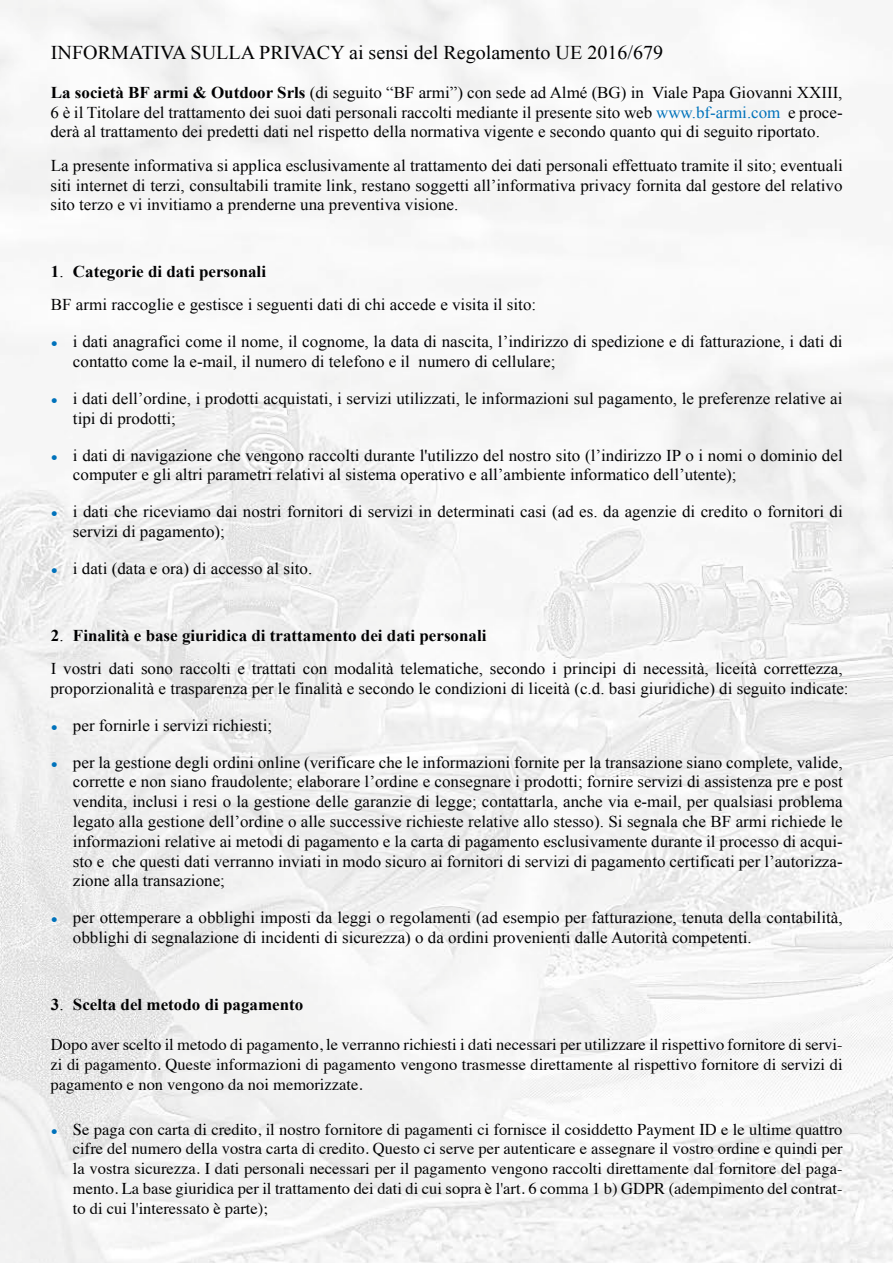
<style>
.page{position:relative;width:893px;height:1263px;background:#fff}
.page>*{position:absolute;margin:0;border:0;box-sizing:border-box;transform-origin:0 0}
.t1{font:19.5px "Times New Roman";color:#020203}
.t2{font:16.5px/19.8px "Times New Roman";color:#020203}
.t3{font:16.5px/19.8px "Times";color:#020203;text-align:justify}
.t4{font:700 16.5px "Times New Roman";color:#020203}
.s1{font-weight:700}
.s2{color:#0072bb}
.s3{font-size:19.5px;color:#0072bb}
.s4{font-weight:400}
.s5{font-family:"Times New Roman";font-size:19.5px;color:#0072bb}
</style>
<div class="page">
<img style="left:0;top:1px;width:893px;height:1262px">
<p class="t1" style="left:51px;top:39px;width:614px">INFORMATIVA SULLA PRIVACY ai sensi del Regolamento UE 2016/679</p>
<p class="t2" style="left:50px;top:82px;width:794px;text-align:justify"><span class="s1">La società BF armi &amp; Outdoor Srls</span> (di seguito “BF armi”) con sede ad Almé (BG) in Viale Papa Giovanni XXIII, 6 è il Titolare del trattamento dei suoi dati personali raccolti mediante il presente sito web <span class="s2">www.bf-armi.com</span> e proce&shy;derà al trattamento dei predetti dati nel rispetto della normativa vigente e secondo quanto qui di seguito riportato.</p>
<p class="t2" style="left:50px;top:155px;width:794px;text-align:justify">La presente informativa si applica esclusivamente al trattamento dei dati personali effettuato tramite il sito; eventuali siti internet di terzi, consultabili tramite link, restano soggetti all’informativa privacy fornita dal gestore del relativo sito terzo e vi invitiamo a prenderne una preventiva visione.</p>
<p class="t2" style="left:51px;top:255px;width:487px;line-height:33.3px"><span class="s1">1</span>. <span class="s1">Categorie di dati personali<br></span>BF armi raccoglie e gestisce i seguenti dati di chi accede e visita il sito:</p>
<p class="t2" style="left:73px;top:331px;width:771px;text-indent:-22px"><span class="s3">•</span> i dati anagrafici come il nome, il cognome, la data di nascita, l’indirizzo di spedizione e di fatturazione, i dati di contatto come la e-mail, il numero di telefono e il numero di cellulare;</p>
<p class="t2" style="left:73px;top:388px;width:771px;text-indent:-22px"><span class="s3">•</span> i dati dell’ordine, i prodotti acquistati, i servizi utilizzati, le informazioni sul pagamento, le preferenze relative ai tipi di prodotti;</p>
<p class="t2" style="left:73px;top:445px;width:771px;text-indent:-22px"><span class="s3">•</span> i dati di navigazione che vengono raccolti durante l'utilizzo del nostro sito (l’indirizzo IP o i nomi o dominio del computer e gli altri parametri relativi al sistema operativo e all’ambiente informatico dell’utente);</p>
<p class="t2" style="left:73px;top:502px;width:771px;text-indent:-22px"><span class="s3">•</span> i dati che riceviamo dai nostri fornitori di servizi in determinati casi (ad es. da agenzie di credito o fornitori di servizi di pagamento);</p>
<p class="t2" style="left:51px;top:558px;width:263px"><span class="s3">•</span> i dati (data e ora) di accesso al sito.</p>
<p class="t2" style="left:51px;top:618px;width:793px;line-height:33.3px"><span class="s1">2</span>. <span class="s1">Finalità e base giuridica di trattamento dei dati personali<br></span>I vostri dati sono raccolti e trattati con modalità telematiche, secondo i principi di necessità, liceità correttezza,</p>
<p class="t2" style="left:50px;top:678px;width:800px">proporzionalità e trasparenza per le finalità e secondo le condizioni di liceità (c.d. basi giuridiche) di seguito indicate:</p>
<p class="t2" style="left:51px;top:715px;width:223px"><span class="s3">•</span> per fornirle i servizi richiesti;</p>
<p class="t2" style="left:73px;top:752px;width:771px;text-align:justify;text-indent:-22px"><span class="s3">•</span> per la gestione degli ordini online (verificare che le informazioni fornite per la transazione siano complete, valide, corrette e non siano fraudolente; elaborare l’ordine e consegnare i prodotti; fornire servizi di assistenza pre e post vendita, inclusi i resi o la gestione delle garanzie di legge; contattarla, anche via e-mail, per qualsiasi problema legato alla gestione dell’ordine o alle successive richieste relative allo stesso). Si segnala che BF armi richiede le informazioni relative ai metodi di pagamento e la carta di pagamento esclusivamente durante il processo di acqui&shy;sto e che questi dati verranno inviati in modo sicuro ai fornitori di servizi di pagamento certificati per l’autorizza&shy;zione alla transazione;</p>
<p class="t2" style="left:73px;top:907px;width:771px;text-indent:-22px"><span class="s3">•</span> per ottemperare a obblighi imposti da leggi o regolamenti (ad esempio per fatturazione, tenuta della contabilità, obblighi di segnalazione di incidenti di sicurezza) o da ordini provenienti dalle Autorità competenti.</p>
<p class="t4" style="left:51px;top:993px;width:254px">3<span class="s4">.</span> Scelta del metodo di pagamento</p>
<p class="t3" style="left:50px;top:1033px;width:794px">Dopo aver scelto il metodo di pagamento, le verranno richiesti i dati necessari per utilizzare il rispettivo fornitore di servi&shy;zi di pagamento. Queste informazioni di pagamento vengono trasmesse direttamente al rispettivo fornitore di servizi di pagamento e non vengono da noi memorizzate.</p>
<p class="t3" style="left:73px;top:1117px;width:771px;text-indent:-22px"><span class="s5">•</span> Se paga con carta di credito, il nostro fornitore di pagamenti ci fornisce il cosiddetto Payment ID e le ultime quattro cifre del numero della vostra carta di credito. Questo ci serve per autenticare e assegnare il vostro ordine e quindi per la vostra sicurezza. I dati personali necessari per il pagamento vengono raccolti direttamente dal fornitore del paga&shy;mento. La base giuridica per il trattamento dei dati di cui sopra è l'art. 6 comma 1 b) GDPR (adempimento del contrat&shy;to di cui l'interessato è parte);</p>
</div>
